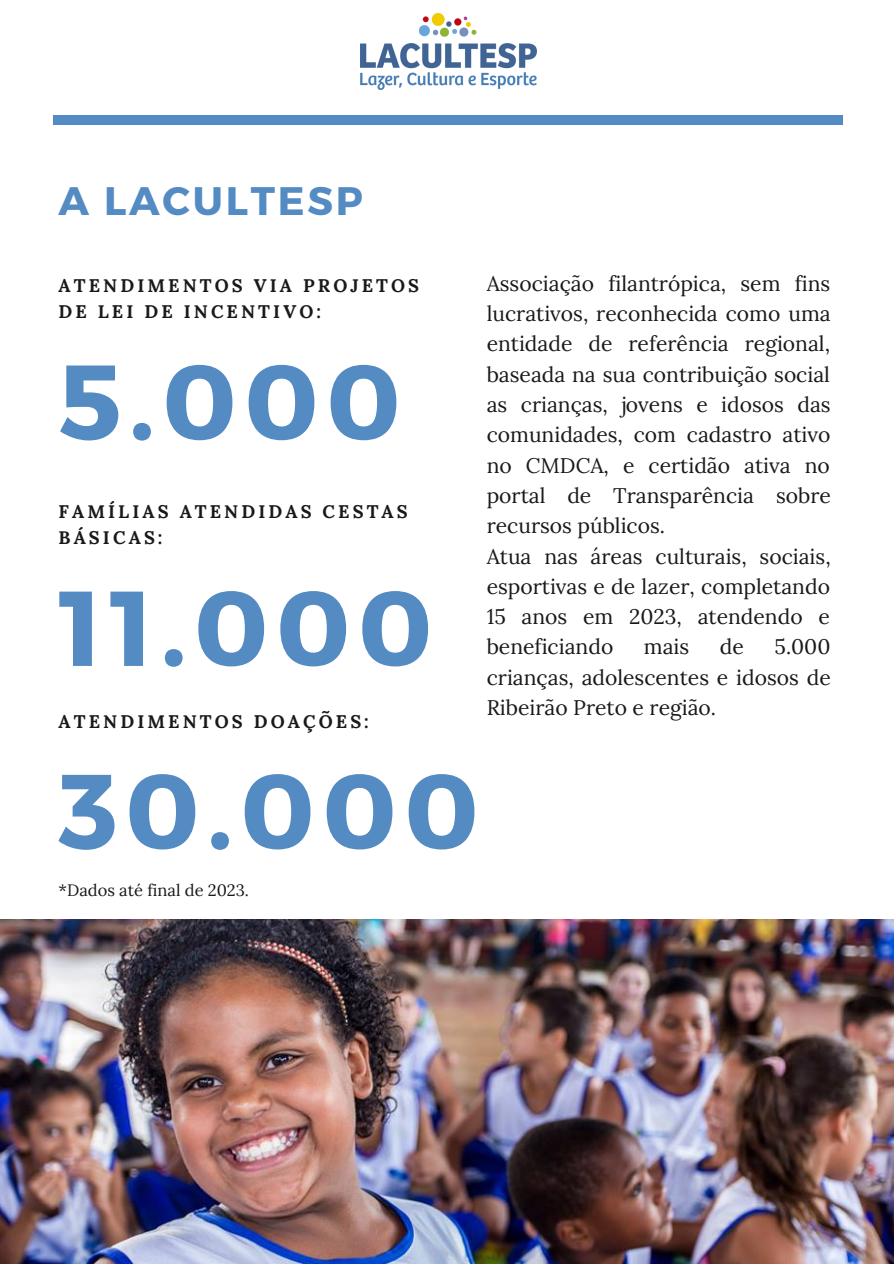
<style>
.page{position:relative;width:894px;height:1264px;background:#fff}
.page>*{position:absolute;margin:0;border:0;box-sizing:border-box;transform-origin:0 0}
.t1{font:700 105.9px "Montserrat";letter-spacing:.07em;color:#548bc3}
.t2{font:700 39.75px "Montserrat";letter-spacing:.07em;color:#548bc3}
.t3{font:21px/30.3px "Lora";color:#191919;text-align:justify}
.t4{font:700 18.15px/26px "Lora";letter-spacing:.17em;color:#191919}
.t5{font:16.5px "Lora";color:#191919}
</style>
<div class="page">
<div style="left:53px;top:115px;width:790px;height:9px;background:#548bc3"></div>
<img style="left:0;top:919px;width:893px;height:344px">
<img style="left:360px;top:14px;width:176px;height:75px">
<p class="t2" style="left:59px;top:175px;width:305px">A LACULTESP</p>
<p class="t4" style="left:59px;top:272px;width:362px">ATENDIMENTOS VIA PROJETOS<br>DE LEI DE INCENTIVO:</p>
<p class="t1" style="left:59px;top:333px;width:343px">5.000</p>
<p class="t4" style="left:59px;top:499px;width:350px">FAMÍLIAS ATENDIDAS CESTAS<br>BÁSICAS:</p>
<p class="t1" style="left:59px;top:559px;width:375px">11.000</p>
<p class="t4" style="left:59px;top:708px;width:311px">ATENDIMENTOS DOAÇÕES:</p>
<p class="t3" style="left:486px;top:268px;width:345px">Associação filantrópica, sem fins lucrativos, reconhecida como uma entidade de referência regional, baseada na sua contribuição social as crianças, jovens e idosos das comunidades, com cadastro ativo no CMDCA, e certidão ativa no portal de Transparência sobre recursos públicos.</p>
<p class="t3" style="left:486px;top:540px;width:345px">Atua nas áreas culturais, sociais, esportivas e de lazer, completando 15 anos em 2023, atendendo e beneficiando</p>
<p class="t3" style="left:486px;top:631px;width:345px;text-indent:288px">5.000 crianças, adolescentes e idosos de Ribeirão Preto e região.</p>
<p class="t3" style="left:643px;top:631px;width:47px">mais</p>
<p class="t3" style="left:719px;top:631px;width:26px">de</p>
<p class="t1" style="left:59px;top:742px;width:421px">30.000</p>
<p class="t5" style="left:59px;top:879px;width:192px">*Dados até final de 2023.</p>
</div>
